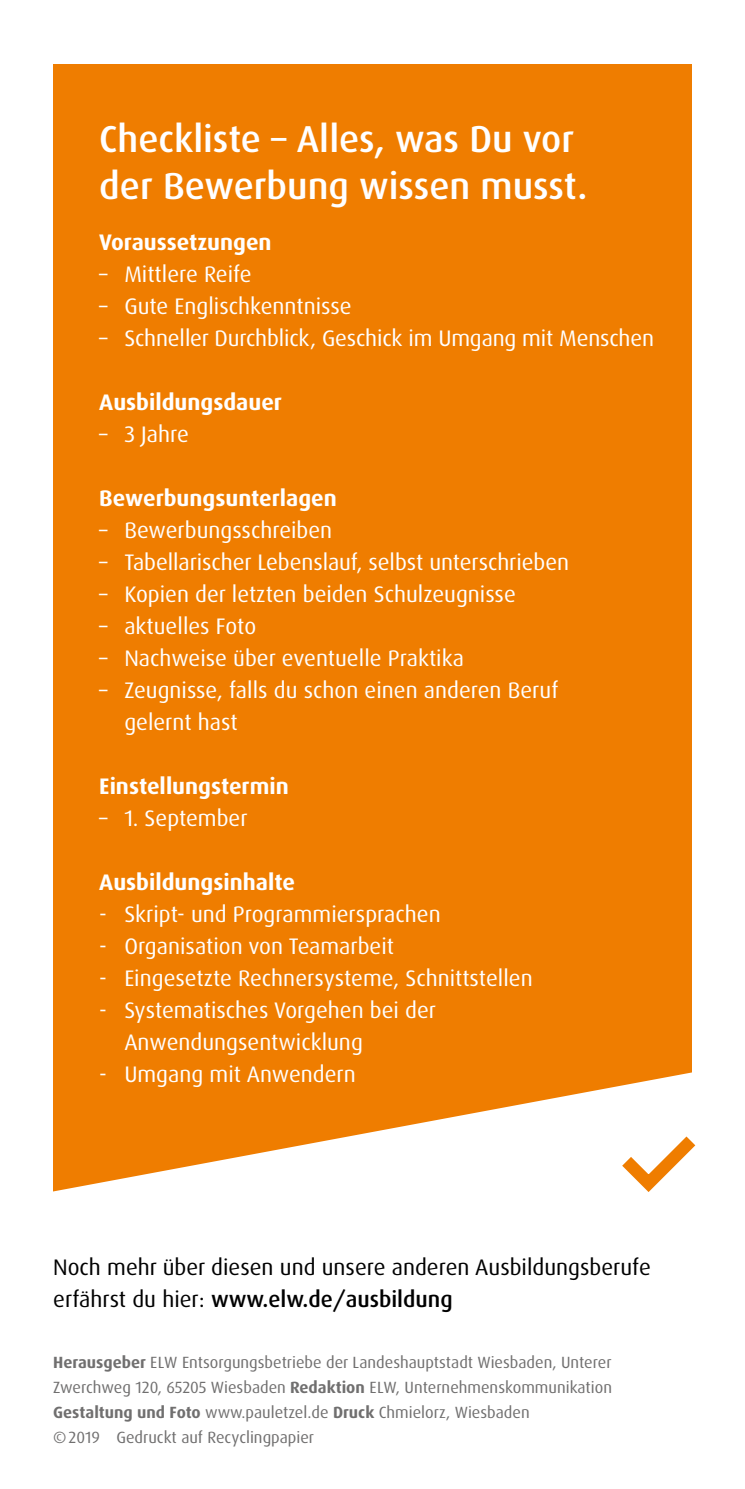
<style>
.page{position:relative;width:745px;height:1489px;background:#fff}
.page>*{position:absolute;margin:0;border:0;box-sizing:border-box;transform-origin:0 0}
.t1{font:500 37.5px/47px "Dax";color:#fff}
.t2{font:22.5px/32px "Dax OT";color:#fff}
.t3{font:700 22.5px "Dax OT";color:#fff}
.t4{font:22.5px "Dax OT";color:#000}
.t5{font:500 22.5px "Dax";color:#000}
.t6{font:16.25px/25px "Dax OT";color:#706f6f}
.s1{font-family:"Dax OT";font-weight:400}
.s2{font-weight:700}
</style>
<div class="page">
<div style="left:53px;top:64px;width:638px;height:1164px;background:#ef7d00"></div>
<svg style="left:53px;top:1062px;width:639px;height:166px;fill:#fff"></svg>
<svg style="left:608px;top:1123px;width:88px;height:77px"></svg>
<h1 class="t1" style="left:99px;top:115px;width:489px">Checkliste – Alles, was Du vor der Bewerbung wissen musst.</h1>
<p class="t3" style="left:99px;top:228px;width:174px">Voraussetzungen</p>
<p class="t2" style="left:99px;top:258px;width:154px">– Mittlere Reife</p>
<p class="t2" style="left:99px;top:290px;width:253px">– Gute Englischkenntnisse</p>
<p class="t2" style="left:99px;top:322px;width:556px">– Schneller Durchblick, Geschick im Umgang mit Menschen</p>
<p class="t3" style="left:99px;top:388px;width:184px">Ausbildungsdauer</p>
<p class="t2" style="left:99px;top:418px;width:91px">– 3 Jahre</p>
<p class="t3" style="left:99px;top:484px;width:239px">Bewerbungsunterlagen</p>
<p class="t2" style="left:99px;top:514px;width:234px">– Bewerbungsschreiben</p>
<p class="t2" style="left:99px;top:546px;width:471px">– Tabellarischer Lebenslauf, selbst unterschrieben</p>
<p class="t2" style="left:99px;top:578px;width:417px">– Kopien der letzten beiden Schulzeugnisse</p>
<p class="t2" style="left:99px;top:610px;width:158px">– aktuelles Foto</p>
<p class="t2" style="left:99px;top:642px;width:366px">– Nachweise über eventuelle Praktika</p>
<p class="t2" style="left:124px;top:674px;width:435px;text-indent:-25px">– Zeugnisse, falls du schon einen anderen Beruf gelernt hast</p>
<p class="t3" style="left:99px;top:772px;width:191px">Einstellungstermin</p>
<p class="t2" style="left:99px;top:802px;width:150px">– 1. September</p>
<p class="t3" style="left:99px;top:868px;width:197px">Ausbildungsinhalte</p>
<p class="t2" style="left:99px;top:898px;width:343px">- Skript- und Programmiersprachen</p>
<p class="t2" style="left:99px;top:930px;width:296px">- Organisation von Teamarbeit</p>
<p class="t2" style="left:99px;top:962px;width:434px">- Eingesetzte Rechnersysteme, Schnittstellen</p>
<p class="t2" style="left:124px;top:994px;width:313px;text-indent:-25px">- Systematisches Vorgehen bei der<br>Anwendungsentwicklung</p>
<p class="t2" style="left:99px;top:1058px;width:258px">- Umgang mit Anwendern</p>
<p class="t4" style="left:53px;top:1252px;width:598px">Noch mehr über diesen und unsere anderen Ausbildungsberufe</p>
<p class="t5" style="left:53px;top:1286px;width:400px"><span class="s1">erfährst du hier:</span> www.elw.de/ausbildung</p>
<p class="t6" style="left:53px;top:1349px;width:560px"><span class="s2">Herausgeber</span> ELW Entsorgungsbetriebe der Landeshauptstadt Wiesbaden, Unterer Zwerchweg 120, 65205 Wiesbaden <span class="s2">Redaktion</span> ELW, Unternehmenskommunikation <span class="s2">Gestaltung und Foto</span> www.pauletzel.de <span class="s2">Druck</span> Chmielorz, Wiesbaden<br>©2019 Gedruckt auf Recyclingpapier</p>
</div>
